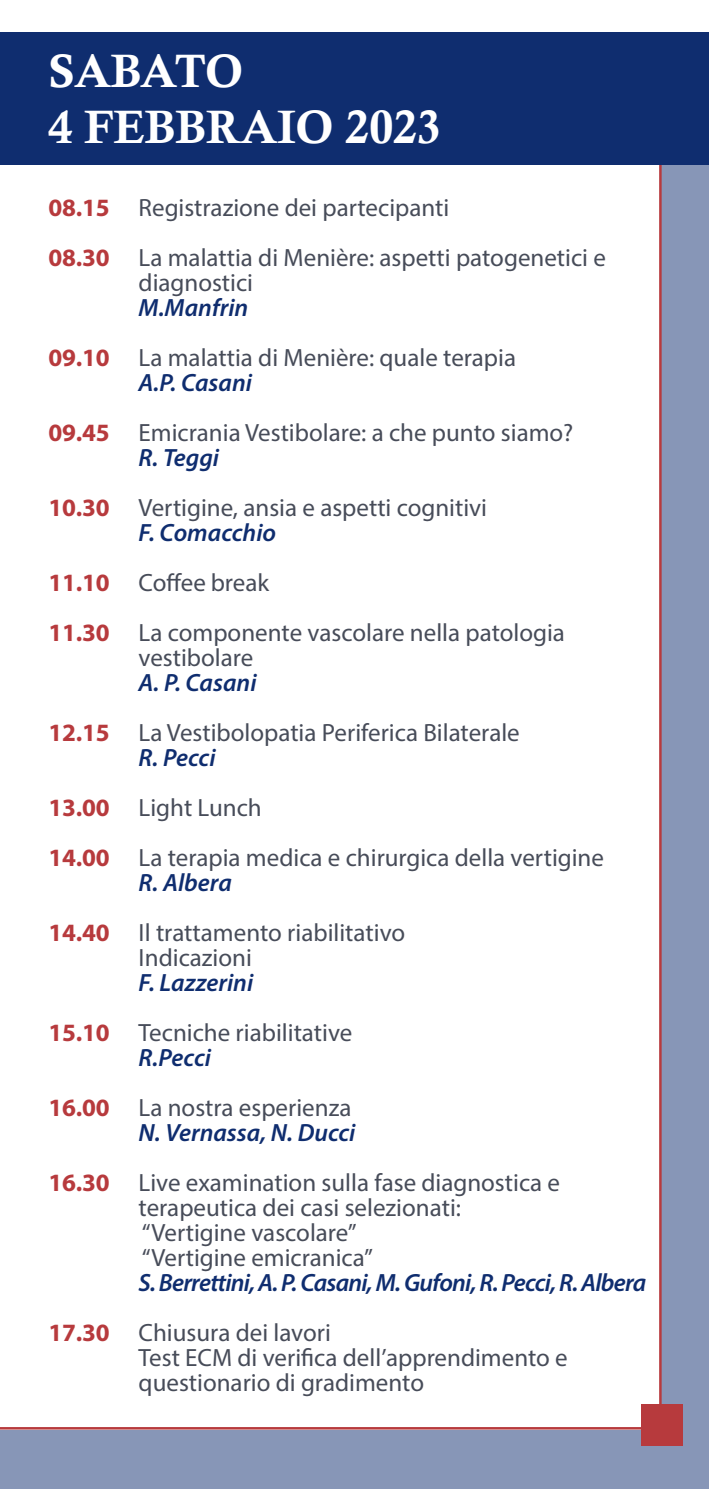
<style>
.page{position:relative;width:709px;height:1489px;background:#fff}
.page>*{position:absolute;margin:0;border:0;box-sizing:border-box;transform-origin:0 0}
.t1{font:47px "Calis MT Bol";color:#fff}
.t2{font:25px/25px "Myriad Pro";color:#474c59}
.t3{font:italic 600 25px "Myriad Pro";color:#0f2d6f}
.t4{font:italic 600 25px "Myriad Pro";letter-spacing:-.03em;color:#0f2d6f}
.s1{font-weight:700;color:#b73a3d}
</style>
<div class="page">
<div style="left:660px;top:42px;width:49px;height:1387px;background:#8796b7"></div>
<hr style="left:0;top:1426px;width:660px;height:3px;background:#b73a3d">
<hr style="left:659px;top:92px;width:2px;height:1322px;background:#b73a3d">
<div style="left:0;top:33px;width:709px;height:132px;background:#0f2d6f"></div>
<div style="left:0;top:1429px;width:709px;height:59px;background:#8796b7"></div>
<div style="left:641px;top:1404px;width:42px;height:41px;background:#b73a3d"></div>
<p class="t1" style="left:49px;top:44px;width:196px">SABATO</p>
<p class="t1" style="left:49px;top:100px;width:394px">4 FEBBRAIO 2023</p>
<p class="t2" style="left:49px;top:194px;width:402px"><span class="s1">08.15</span> Registrazione dei partecipanti</p>
<p class="t2" style="left:139px;top:244px;width:469px;text-indent:-90px"><span class="s1">08.30</span> La malattia di Menière: aspetti patogenetici e diagnostici</p>
<p class="t3" style="left:139px;top:291px;width:111px">M.Manfrin</p>
<p class="t2" style="left:49px;top:344px;width:469px"><span class="s1">09.10</span> La malattia di Menière: quale terapia</p>
<p class="t3" style="left:139px;top:366px;width:115px">A.P. Casani</p>
<p class="t2" style="left:49px;top:419px;width:526px"><span class="s1">09.45</span> Emicrania Vestibolare: a che punto siamo?</p>
<p class="t3" style="left:139px;top:441px;width:82px">R. Teggi</p>
<p class="t2" style="left:49px;top:494px;width:440px"><span class="s1">10.30</span> Vertigine, ansia e aspetti cognitivi</p>
<p class="t3" style="left:139px;top:516px;width:139px">F. Comacchio</p>
<p class="t2" style="left:49px;top:569px;width:222px"><span class="s1">11.10</span> Coffee break</p>
<p class="t2" style="left:139px;top:619px;width:428px;text-indent:-90px"><span class="s1">11.30</span> La componente vascolare nella patologia vestibolare</p>
<p class="t3" style="left:139px;top:666px;width:119px">A. P. Casani</p>
<p class="t2" style="left:49px;top:719px;width:473px"><span class="s1">12.15</span> La Vestibolopatia Periferica Bilaterale</p>
<p class="t3" style="left:139px;top:741px;width:78px">R. Pecci</p>
<p class="t2" style="left:49px;top:794px;width:215px"><span class="s1">13.00</span> Light Lunch</p>
<p class="t2" style="left:49px;top:844px;width:557px"><span class="s1">14.00</span> La terapia medica e chirurgica della vertigine</p>
<p class="t3" style="left:139px;top:866px;width:95px">R. Albera</p>
<p class="t2" style="left:49px;top:919px;width:358px"><span class="s1">14.40</span> Il trattamento riabilitativo</p>
<p class="t2" style="left:139px;top:944px;width:115px">Indicazioni</p>
<p class="t3" style="left:139px;top:966px;width:116px">F. Lazzerini</p>
<p class="t2" style="left:49px;top:1019px;width:305px"><span class="s1">15.10</span> Tecniche riabilitative</p>
<p class="t3" style="left:139px;top:1041px;width:74px">R.Pecci</p>
<p class="t2" style="left:49px;top:1094px;width:304px"><span class="s1">16.00</span> La nostra esperienza</p>
<p class="t3" style="left:139px;top:1116px;width:218px">N. Vernassa, N. Ducci</p>
<p class="t2" style="left:49px;top:1169px;width:513px;text-align:center"><span class="s1">16.30</span> Live examination sulla fase diagnostica e terapeutica dei casi selezionati:</p>
<p class="t2" style="left:142px;top:1219px;width:216px">“Vertigine vascolare”</p>
<p class="t2" style="left:142px;top:1244px;width:232px">“Vertigine emicranica”</p>
<p class="t4" style="left:139px;top:1266px;width:509px">S. Berrettini, A. P. Casani, M. Gufoni, R. Pecci, R. Albera</p>
<p class="t2" style="left:49px;top:1319px;width:284px"><span class="s1">17.30</span> Chiusura dei lavori</p>
<p class="t2" style="left:139px;top:1344px;width:431px">Test ECM di verifica dell’apprendimento e questionario di gradimento</p>
</div>
